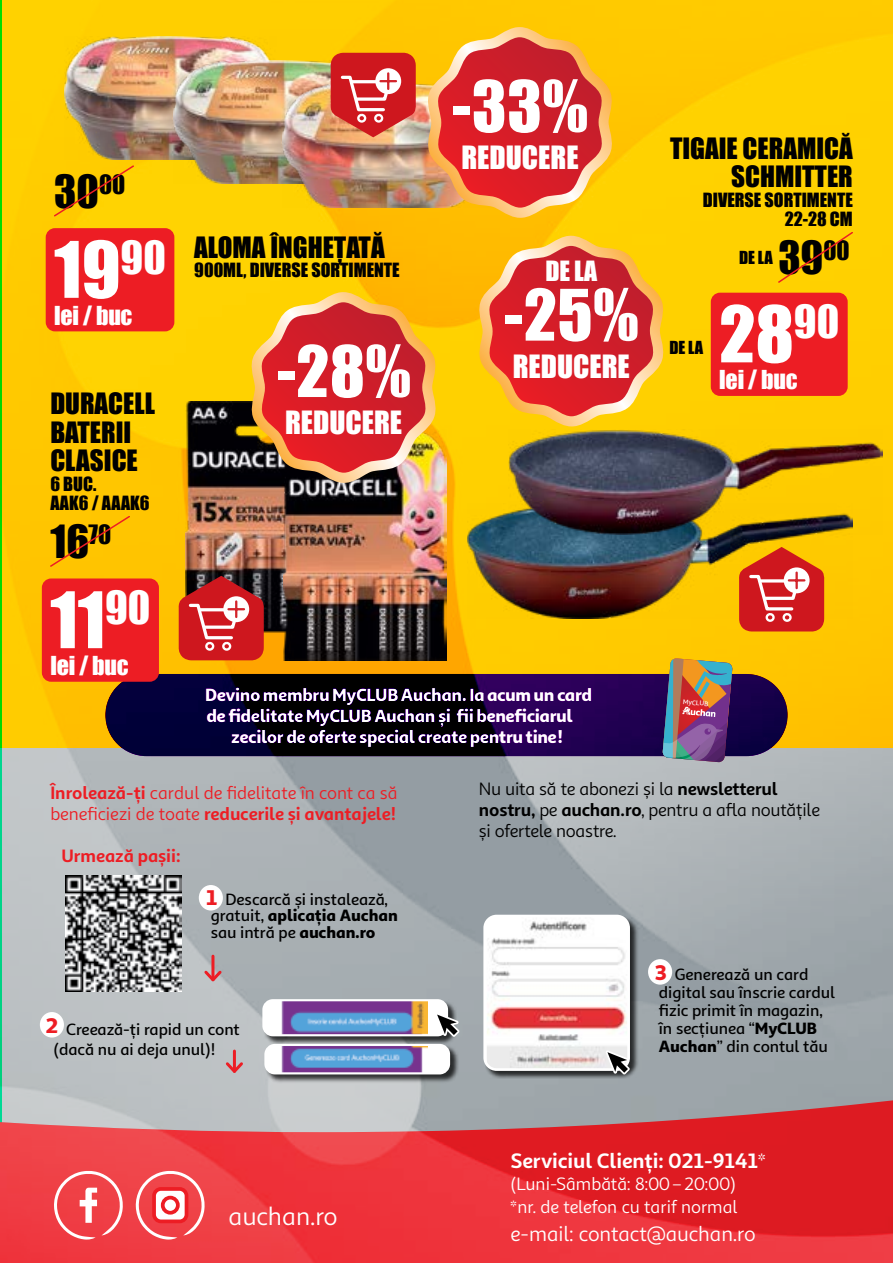
<style>
.page{position:relative;width:893px;height:1263px;background:#fff}
.page>*{position:absolute;margin:0;border:0;box-sizing:border-box;transform-origin:0 0}
.t1{font:72px "Impact";color:#fff}
.t2{font:65.55px "Impact";color:#fff}
.t3{font:42px "Impact";color:#000}
.t4{font:29.4px "Impact";color:#fff}
.t5{font:27px/28.5px "Impact";color:#000;text-align:right}
.t6{font:25.65px "Impact";color:#fff}
.t7{font:25.5px "Sana Sans Alt";letter-spacing:-.005em;color:#fff}
.t8{font:24px "Impact";letter-spacing:-.01em;color:#fff}
.t9{font:900 21.45px "Sana Sans Alt";color:#ed1d24}
.t10{font:700 21px "Sana Sans Alt";color:#fff}
.t11{font:21px "Sana Sans Alt";letter-spacing:-.005em;color:#fff}
.t12{font:900 18px "Sana Sans Alt";letter-spacing:-.03em;color:#fff}
.t13{font:18px/21px "Sana Sans Alt";letter-spacing:-.015em;color:#000}
.t14{font:18px/21px "Sana Sans Alt";color:#ed1d24}
.t15{font:18px/19.5px "Impact";color:#000;text-align:right}
.t16{font:18px/22.5px "Sana Sans Alt";color:#fff}
.t17{font:700 18px "Sana Sans Alt";letter-spacing:-.01em;color:#ed1d24}
.t18{font:500 16.5px/18px "Sana Sans Alt";color:#000}
.t19{font:16.5px "Impact";letter-spacing:.01em;color:#000}
.t20{font:500 6.75px "Sana Sans Alt";color:#fff}
.s1{font-weight:700}
.s2{font-weight:900}
.s3{font-weight:400}
</style>
<div class="page">
<img style="left:0;top:0;width:893px;height:900px">
<img style="left:66px;top:876px;width:115px;height:24px">
<div style="left:199px;top:885px;width:24px;height:25px;background:#fff;border-radius:50%"></div>
<svg style="left:0;top:900px;width:893px;height:200px;background:#acafb5"></svg>
<img style="left:0;top:1100px;width:893px;height:163px">
<img style="left:663px;top:658px;width:69px;height:104px">
<svg style="left:54px;top:1170px;width:69px;height:70px;background:#f16267"></svg>
<svg style="left:136px;top:1170px;width:69px;height:70px"></svg>
<div style="left:778px;top:232px;width:75px;height:50px;background:#ffd100"></div>
<div style="left:711px;top:293px;width:137px;height:103px;background:#ed1d24;border-radius:9px"></div>
<img style="left:467px;top:503px;width:386px;height:115px">
<img style="left:508px;top:429px;width:375px;height:106px">
<svg style="left:478px;top:236px;width:186px;height:190px;background:#e4632e"></svg>
<svg style="left:739px;top:547px;width:86px;height:84px;background:#dc5236"></svg>
<div style="left:46px;top:228px;width:128px;height:103px;background:#ed1d24;border-radius:9px"></div>
<div style="left:54px;top:166px;width:80px;height:50px;background:#fc0"></div>
<img style="left:64px;top:37px;width:212px;height:123px">
<img style="left:173px;top:60px;width:157px;height:123px">
<img style="left:283px;top:84px;width:144px;height:123px">
<svg style="left:330px;top:53px;width:86px;height:84px;background:#d74e4b"></svg>
<svg style="left:427px;top:27px;width:186px;height:191px;background:#e26132"></svg>
<div style="left:42px;top:578px;width:117px;height:104px;background:#ed1d24;border-radius:9px"></div>
<div style="left:50px;top:516px;width:80px;height:50px;background:#ffc500"></div>
<img style="left:186px;top:401px;width:97px;height:231px">
<img style="left:283px;top:429px;width:163px;height:231px">
<svg style="left:178px;top:576px;width:86px;height:84px;background:#c23e3c"></svg>
<svg style="left:250px;top:292px;width:187px;height:191px;background:#d45835"></svg>
<h3 class="t3" style="left:54px;top:158px;width:73px">30<sup>00</sup></h3>
<h1 class="t1" style="left:54px;top:214px;width:113px">19<sup>90</sup></h1>
<h3 class="t8" style="left:54px;top:297px;width:80px">lei / buc</h3>
<h3 class="t5" style="left:50px;top:389px;width:106px;text-align:left">DURACELL<br>BATERII<br>CLASICE</h3>
<p class="t15" style="left:50px;top:473px;width:101px;text-align:left">6 BUC.<br>AAK6 / AAAK6</p>
<h3 class="t3" style="left:50px;top:509px;width:62px">16<sup>70</sup></h3>
<h1 class="t1" style="left:50px;top:564px;width:102px">11<sup>90</sup></h1>
<h3 class="t8" style="left:50px;top:647px;width:80px">lei / buc</h3>
<h3 class="t5" style="left:194px;top:232px;width:192px">ALOMA ÎNGHEȚATĂ</h3>
<p class="t15" style="left:194px;top:260px;width:207px">900ML, DIVERSE SORTIMENTE</p>
<h2 class="t2" style="left:276px;top:320px;width:136px">-28%</h2>
<h3 class="t4" style="left:285px;top:400px;width:119px">REDUCERE</h3>
<h2 class="t2" style="left:452px;top:55px;width:138px">-33%</h2>
<h3 class="t4" style="left:461px;top:135px;width:119px">REDUCERE</h3>
<h3 class="t6" style="left:545px;top:251px;width:53px">DE LA</h3>
<h2 class="t2" style="left:504px;top:264px;width:136px">-25%</h2>
<h3 class="t4" style="left:513px;top:344px;width:119px">REDUCERE</h3>
<h3 class="t5" style="left:670px;top:133px;width:184px">TIGAIE CERAMICĂ<br>SCHMITTER</h3>
<p class="t15" style="left:703px;top:189px;width:151px">DIVERSE SORTIMENTE<br>22-28 CM</p>
<p class="t19" style="left:739px;top:245px;width:35px">DE LA</p>
<h3 class="t3" style="left:778px;top:225px;width:73px">39<sup>00</sup></h3>
<p class="t19" style="left:669px;top:335px;width:35px">DE LA</p>
<h1 class="t1" style="left:719px;top:278px;width:121px">28<sup>90</sup></h1>
<h3 class="t8" style="left:719px;top:361px;width:80px">lei / buc</h3>
<p class="t12" style="left:205px;top:680px;width:389px">Devino membru MyCLUB Auchan. Ia acum un card</p>
<p class="t12" style="left:206px;top:701px;width:368px">de fidelitate MyCLUB Auchan și fii beneficiarul</p>
<p class="t12" style="left:231px;top:722px;width:333px">zecilor de oferte special create pentru tine!</p>
<p class="t13" style="left:479px;top:778px;width:342px">Nu uita să te abonezi și la <span class="s1">newsletterul nostru,</span> pe <span class="s1">auchan.ro</span>, pentru a afla noutățile și ofertele noastre.</p>
<p class="t20" style="left:684px;top:696px;width:27px;rotate:5deg">MyCLUB</p>
<p class="t14" style="left:50px;top:782px;width:349px"><span class="s1">Înrolează-ți</span> cardul de fidelitate în cont ca să beneficiezi de toate <span class="s1">reducerile și avantajele!</span></p>
<p class="t17" style="left:62px;top:845px;width:121px">Urmează pașii:</p>
<h3 class="t9" style="left:206px;top:880px;width:13px">1</h3>
<p class="t18" style="left:211px;top:890px;width:189px;line-height:16.5px;text-indent:15px">Descarcă și instalează, gratuit, <span class="s2">aplicația Auchan </span>sau intră pe <span class="s2">auchan.ro</span></p>
<h3 class="t9" style="left:45px;top:1008px;width:14px">2</h3>
<p class="t18" style="left:53px;top:1018px;width:188px;line-height:19.8px;text-indent:13px">Creează-ți rapid un cont (dacă nu ai deja unul)!</p>
<h3 class="t7" style="left:228px;top:1200px;width:111px">auchan.ro</h3>
<h3 class="t9" style="left:654px;top:955px;width:14px">3</h3>
<p class="t18" style="left:659px;top:964px;width:178px;text-indent:16px">Generează un card digital sau înscrie cardul fizic primit în magazin, în secțiunea “<span class="s2">MyCLUB<br>Auchan</span>” din contul tău</p>
<p class="t10" style="left:511px;top:1147px;width:257px">Serviciul Clienți: 021-9141<span class="s3">*</span></p>
<p class="t16" style="left:511px;top:1173px;width:229px">(Luni-Sâmbătă: 8:00–20:00) *nr. de telefon cu tarif normal</p>
<p class="t11" style="left:511px;top:1221px;width:247px">e-mail: contact@auchan.ro</p>
</div>
